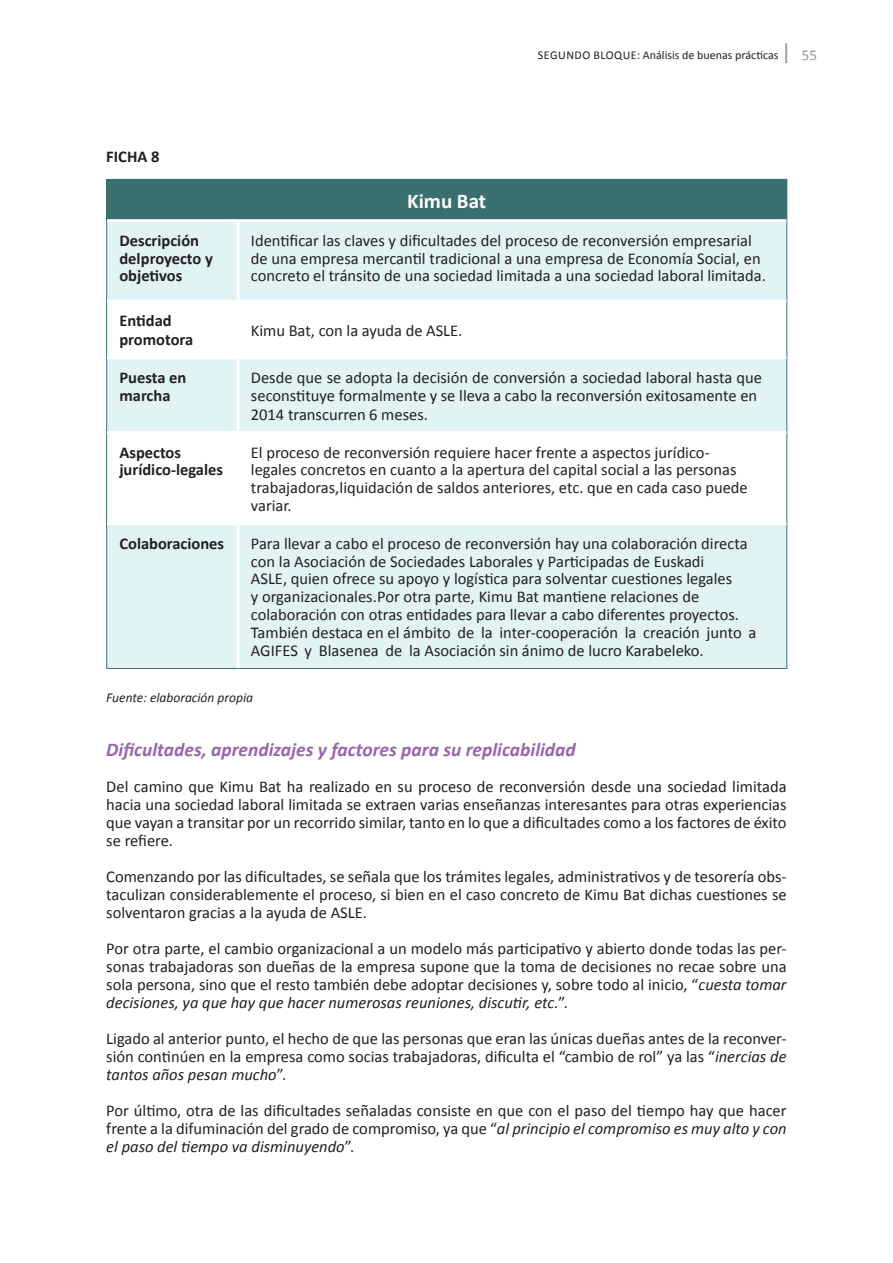
<style>
.page{position:relative;width:893px;height:1263px;background:#fff}
.page>*{position:absolute;margin:0;border:0;box-sizing:border-box;transform-origin:0 0}
.t1{font:700 21px "Calibri";color:#fff}
.t2{font:italic 700 19.5px "Calibri";color:#9766ab}
.t3{font:16.5px/18px "Calibri";color:#231f20;text-align:justify}
.t4{font:700 16.5px/17.9px "Calibri";color:#231f20}
.t5{font:italic 13.5px "Calibri";color:#231f20}
.t6{font:12px "Calibri";color:#231f20}
.t7{font:12px "Calibri";letter-spacing:.04em;color:#231f20}
.s1{font-size:22.5px;color:#939598}
.s2{font-size:15px;color:#939598}
.s3{font-style:italic}
</style>
<div class="page">
<div style="left:107px;top:179px;width:680px;height:42px;background:#3a7070"></div>
<svg style="left:107px;top:222px;width:679px;height:446px;fill:#e1f3f3"></svg>
<hr style="left:106px;top:179px;width:132px;height:1px;background:#3a7070">
<hr style="left:106px;top:180px;width:1px;height:41px;background:#3a7070">
<hr style="left:106px;top:221px;width:1px;height:80px;background:#3a7070">
<hr style="left:786px;top:221px;width:1px;height:80px;background:#3a7070">
<hr style="left:106px;top:301px;width:1px;height:57px;background:#3a7070">
<hr style="left:786px;top:301px;width:1px;height:57px;background:#3a7070">
<hr style="left:106px;top:358px;width:1px;height:74px;background:#3a7070">
<hr style="left:786px;top:358px;width:1px;height:74px;background:#3a7070">
<hr style="left:106px;top:432px;width:1px;height:92px;background:#3a7070">
<hr style="left:786px;top:432px;width:1px;height:92px;background:#3a7070">
<hr style="left:106px;top:524px;width:1px;height:144px;background:#3a7070">
<hr style="left:786px;top:524px;width:1px;height:144px;background:#3a7070">
<hr style="left:106px;top:668px;width:132px;height:1px;background:#3a7070">
<hr style="left:238px;top:668px;width:549px;height:1px;background:#3a7070">
<hr style="left:107px;top:219px;width:131px;height:3px;background:#fff">
<hr style="left:238px;top:219px;width:548px;height:3px;background:#fff">
<hr style="left:237px;top:222px;width:3px;height:78px;background:#fff">
<hr style="left:107px;top:300px;width:131px;height:3px;background:#fff">
<hr style="left:238px;top:300px;width:548px;height:3px;background:#fff">
<hr style="left:237px;top:303px;width:3px;height:53px;background:#fff">
<hr style="left:107px;top:356px;width:131px;height:3px;background:#fff">
<hr style="left:238px;top:356px;width:548px;height:3px;background:#fff">
<hr style="left:237px;top:359px;width:3px;height:72px;background:#fff">
<hr style="left:107px;top:431px;width:131px;height:3px;background:#fff">
<hr style="left:238px;top:431px;width:548px;height:3px;background:#fff">
<hr style="left:237px;top:434px;width:3px;height:88px;background:#fff">
<hr style="left:107px;top:522px;width:131px;height:3px;background:#fff">
<hr style="left:238px;top:522px;width:548px;height:3px;background:#fff">
<hr style="left:237px;top:525px;width:3px;height:143px;background:#fff">
<p class="t4" style="left:106px;top:148px;width:55px">FICHA 8</p>
<p class="t1" style="left:407px;top:187px;width:80px">Kimu Bat</p>
<p class="t7" style="left:538px;top:48px;width:64px">SEGUNDO bloque</p>
<p class="t6" style="left:637px;top:48px;width:182px">: Análisis de buenas prácticas <span class="s1">|</span> <span class="s2">55</span></p>
<p class="t4" style="left:119px;top:231px;width:95px">Descripción del proyecto y objetivos</p>
<p class="t3" style="left:251px;top:231px;width:516px;text-align:left">Identificar las claves y dificultades del proceso de reconversión empresarial de una empresa mercantil tradicional a una empresa de Economía Social, en concreto el tránsito de una sociedad limitada a una sociedad laboral limitada.</p>
<p class="t4" style="left:119px;top:311px;width:75px;line-height:18.9px">Entidad promotora</p>
<p class="t3" style="left:251px;top:321px;width:213px">Kimu Bat, con la ayuda de ASLE.</p>
<p class="t4" style="left:119px;top:368px;width:68px">Puesta en marcha</p>
<p class="t3" style="left:251px;top:368px;width:513px;text-align:left">Desde que se adopta la decisión de conversión a sociedad laboral hasta que se constituye formalmente y se lleva a cabo la reconversión exitosamente en<br>2014 transcurren 6 meses.</p>
<p class="t4" style="left:119px;top:443px;width:105px">Aspectos jurídico-legales</p>
<p class="t3" style="left:251px;top:443px;width:498px;text-align:left">El proceso de reconversión requiere hacer frente a aspectos jurídico&shy;legales concretos en cuanto a la apertura del capital social a las personas trabajadoras, liquidación de saldos anteriores, etc. que en cada caso puede variar.</p>
<p class="t4" style="left:119px;top:534px;width:106px">Colaboraciones</p>
<p class="t3" style="left:251px;top:534px;width:507px;text-align:left">Para llevar a cabo el proceso de reconversión hay una colaboración directa con la Asociación de Sociedades Laborales y Participadas de Euskadi<br>ASLE, quien ofrece su apoyo y logística para solventar cuestiones legales<br>y organizacionales. Por otra parte, Kimu Bat mantiene relaciones de colaboración con otras entidades para llevar a cabo diferentes proyectos.<br>También destaca en el ámbito de la inter-cooperación la creación junto a AGIFES y Blasenea de la Asociación sin ánimo de lucro Karabeleko.</p>
<p class="t5" style="left:106px;top:688px;width:148px">Fuente: elaboración propia</p>
<p class="t2" style="left:106px;top:737px;width:471px">Dificultades, aprendizajes y factores para su replicabilidad</p>
<p class="t3" style="left:106px;top:778px;width:682px">Del camino que Kimu Bat ha realizado en su proceso de reconversión desde una sociedad limitada hacia una sociedad laboral limitada se extraen varias enseñanzas interesantes para otras experiencias que vayan a transitar por un recorrido similar, tanto en lo que a dificultades como a los factores de éxito se refiere.</p>
<p class="t3" style="left:106px;top:868px;width:682px">Comenzando por las dificultades, se señala que los trámites legales, administrativos y de tesorería obs&shy;taculizan considerablemente el proceso, si bien en el caso concreto de Kimu Bat dichas cuestiones se solventaron gracias a la ayuda de ASLE.</p>
<p class="t3" style="left:106px;top:940px;width:682px">Por otra parte, el cambio organizacional a un modelo más participativo y abierto donde todas las per&shy;sonas trabajadoras son dueñas de la empresa supone que la toma de decisiones no recae sobre una sola persona, sino que el resto también debe adoptar decisiones y, sobre todo al inicio, “<span class="s3">cuesta tomar decisiones, ya que hay que hacer numerosas reuniones, discutir, etc.</span>”.</p>
<p class="t3" style="left:106px;top:1030px;width:682px">Ligado al anterior punto, el hecho de que las personas que eran las únicas dueñas antes de la reconver&shy;sión continúen en la empresa como socias trabajadoras, dificulta el “cambio de rol” ya las “<span class="s3">inercias de tantos años pesan mucho</span>”.</p>
<p class="t3" style="left:106px;top:1102px;width:682px">Por último, otra de las dificultades señaladas consiste en que con el paso del tiempo hay que hacer frente a la difuminación del grado de compromiso, ya que “<span class="s3">al principio el compromiso es muy alto y con el paso del tiempo va disminuyendo</span>”.</p>
</div>
